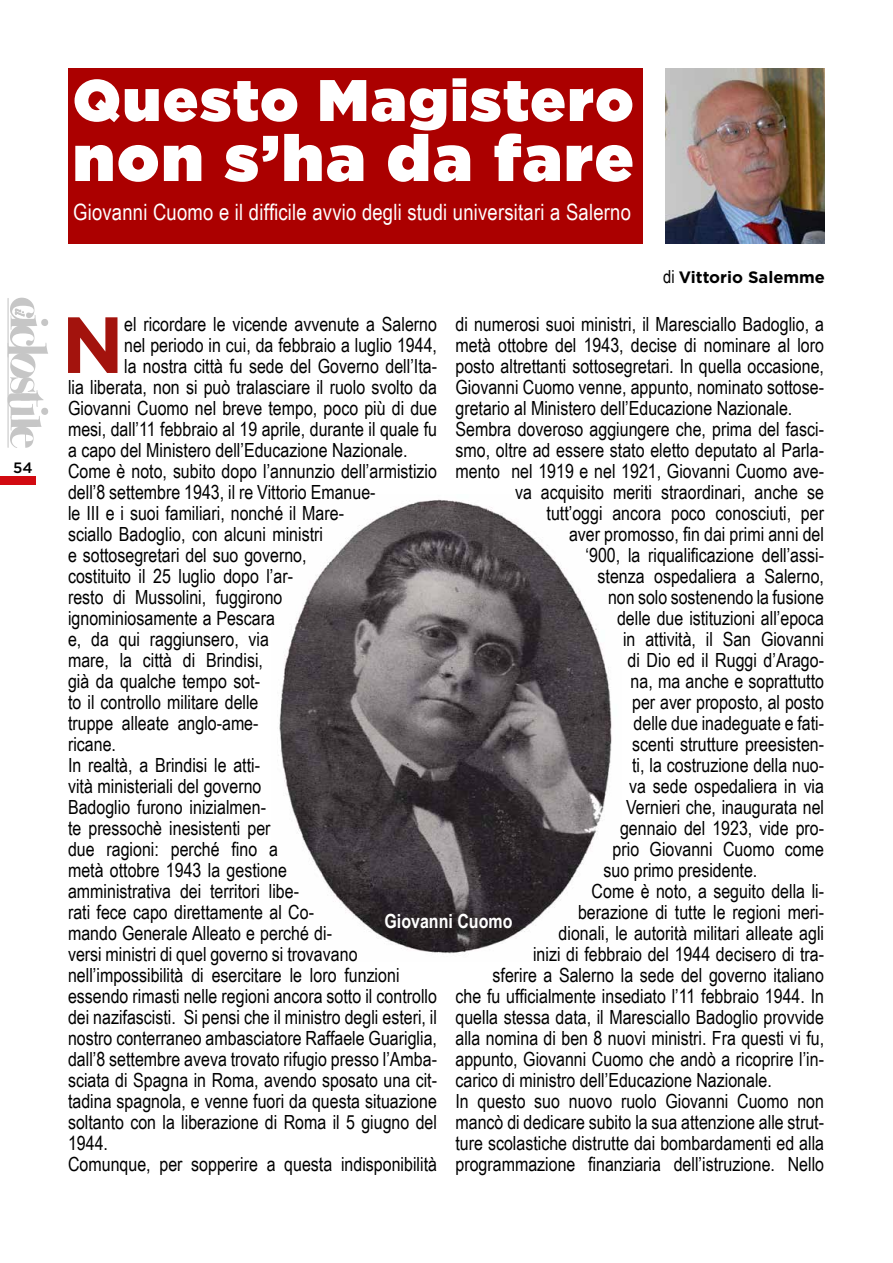
<style>
.page{position:relative;width:893px;height:1263px;background:#fff}
.page>*{position:absolute;margin:0;border:0;box-sizing:border-box;transform-origin:0 0}
.t1{font:700 79.5px "Gotham";color:#a3130d}
.t2{font:900 64.5px "Gotham";letter-spacing:.04em;color:#fff}
.t3{font:900 58.5px "Gotham";letter-spacing:.04em;color:#fff}
.t4{font:22.5px "Arial Narrow";letter-spacing:.01em;color:#fff}
.t5{font:19.5px "Arial Narrow";color:#000}
.t6{font:700 19.5px "Arial Narrow";color:#fff}
.t7{font:700 16.5px "Gotham";color:#000}
.t8{font:500 15px "Gotham";color:#000}
.t9{font:italic 12.15px "Bodoni Svty Two ITCTT";color:#c6c6c6}
.s1{font-family:"Arial Narrow";font-weight:400;font-size:18px}
</style>
<div class="page">
<div style="left:0;top:476px;width:35px;height:8px;background:#d20a11"></div>
<svg style="left:8px;top:298px;width:40px;height:150px"></svg>
<img style="left:278px;top:499px;width:334px;height:455px">
<div style="left:68px;top:68px;width:575px;height:176px;background:#ab0000"></div>
<img style="left:666px;top:68px;width:159px;height:176px">
<p class="t9" style="left:30px;top:309px;width:9px;rotate:90deg">il</p>
<p class="t8" style="left:13px;top:457px;width:21px">54</p>
<h3 class="t3" style="left:73px;top:58px;width:562px">Questo Magistero</h3>
<h2 class="t2" style="left:73px;top:112px;width:562px">non s’ha da fare</h2>
<p class="t4" style="left:73px;top:196px;width:559px">Giovanni Cuomo e il difficile avvio degli studi universitari a Salerno</p>
<p class="t7" style="left:663px;top:268px;width:163px"><span class="s1">di</span> Vittorio Salemme</p>
<h1 class="t1" style="left:61px;top:299px;width:64px">N</h1>
<p class="t5" style="left:124px;top:310px;width:314px">el ricordare le vicende avvenute a Salerno</p>
<p class="t5" style="left:455px;top:310px;width:370px">di numerosi suoi ministri, il Maresciallo Badoglio, a</p>
<p class="t5" style="left:455px;top:331px;width:370px">metà ottobre del 1943, decise di nominare al loro</p>
<p class="t5" style="left:455px;top:352px;width:370px">posto altrettanti sottosegretari. In quella occasione,</p>
<p class="t5" style="left:455px;top:373px;width:370px">Giovanni Cuomo venne, appunto, nominato sottose-</p>
<p class="t5" style="left:455px;top:394px;width:338px">gretario al Ministero dell’Educazione Nazionale.</p>
<p class="t5" style="left:455px;top:415px;width:370px">Sembra doveroso aggiungere che, prima del fasci-</p>
<p class="t5" style="left:455px;top:436px;width:370px">smo, oltre ad essere stato eletto deputato al Parla-</p>
<p class="t5" style="left:455px;top:457px;width:370px">mento nel 1919 e nel 1921, Giovanni Cuomo ave-</p>
<p class="t5" style="left:515px;top:478px;width:310px">va acquisito meriti straordinari, anche se</p>
<p class="t5" style="left:547px;top:499px;width:279px">tutt’oggi ancora poco conosciuti, per</p>
<p class="t5" style="left:569px;top:520px;width:256px">aver promosso, fin dai primi anni del</p>
<p class="t5" style="left:586px;top:541px;width:240px">‘900, la riqualificazione dell’assi-</p>
<p class="t5" style="left:598px;top:562px;width:228px">stenza ospedaliera a Salerno,</p>
<p class="t5" style="left:608px;top:583px;width:217px">non solo sostenendo la fusione</p>
<p class="t5" style="left:617px;top:604px;width:208px">delle due istituzioni all’epoca</p>
<p class="t5" style="left:623px;top:625px;width:202px">in attività, il San Giovanni</p>
<p class="t5" style="left:628px;top:646px;width:198px">di Dio ed il Ruggi d’Arago-</p>
<p class="t5" style="left:631px;top:667px;width:195px">na, ma anche e soprattutto</p>
<p class="t5" style="left:632px;top:688px;width:194px">per aver proposto, al posto</p>
<p class="t5" style="left:634px;top:709px;width:192px">delle due inadeguate e fati-</p>
<p class="t5" style="left:632px;top:730px;width:193px">scenti strutture preesisten-</p>
<p class="t5" style="left:632px;top:751px;width:193px">ti, la costruzione della nuo-</p>
<p class="t5" style="left:629px;top:772px;width:196px">va sede ospedaliera in via</p>
<p class="t5" style="left:626px;top:793px;width:200px">Vernieri che, inaugurata nel</p>
<p class="t5" style="left:620px;top:814px;width:206px">gennaio del 1923, vide pro-</p>
<p class="t5" style="left:613px;top:835px;width:213px">prio Giovanni Cuomo come</p>
<p class="t5" style="left:604px;top:856px;width:155px">suo primo presidente.</p>
<p class="t5" style="left:592px;top:877px;width:234px">Come è noto, a seguito della li-</p>
<p class="t5" style="left:578px;top:898px;width:248px">berazione di tutte le regioni meri-</p>
<p class="t5" style="left:559px;top:919px;width:267px">dionali, le autorità militari alleate agli</p>
<p class="t5" style="left:533px;top:940px;width:292px">inizi di febbraio del 1944 decisero di tra-</p>
<p class="t5" style="left:493px;top:961px;width:333px">sferire a Salerno la sede del governo italiano</p>
<p class="t5" style="left:455px;top:982px;width:370px">che fu ufficialmente insediato l’11 febbraio 1944. In</p>
<p class="t5" style="left:455px;top:1003px;width:370px">quella stessa data, il Maresciallo Badoglio provvide</p>
<p class="t5" style="left:455px;top:1024px;width:370px">alla nomina di ben 8 nuovi ministri. Fra questi vi fu,</p>
<p class="t5" style="left:455px;top:1045px;width:370px">appunto, Giovanni Cuomo che andò a ricoprire l’in-</p>
<p class="t5" style="left:455px;top:1066px;width:318px">carico di ministro dell’Educazione Nazionale.</p>
<p class="t5" style="left:455px;top:1087px;width:370px">In questo suo nuovo ruolo Giovanni Cuomo non</p>
<p class="t5" style="left:455px;top:1108px;width:370px">mancò di dedicare subito la sua attenzione alle strut-</p>
<p class="t5" style="left:455px;top:1129px;width:370px">ture scolastiche distrutte dai bombardamenti ed alla</p>
<p class="t5" style="left:455px;top:1150px;width:370px">programmazione finanziaria dell’istruzione. Nello</p>
<p class="t5" style="left:124px;top:331px;width:314px">nel periodo in cui, da febbraio a luglio 1944,</p>
<p class="t5" style="left:124px;top:352px;width:314px">la nostra città fu sede del Governo dell’Ita-</p>
<p class="t5" style="left:68px;top:373px;width:370px">lia liberata, non si può tralasciare il ruolo svolto da</p>
<p class="t5" style="left:68px;top:394px;width:370px">Giovanni Cuomo nel breve tempo, poco più di due</p>
<p class="t5" style="left:68px;top:415px;width:370px">mesi, dall’11 febbraio al 19 aprile, durante il quale fu</p>
<p class="t5" style="left:68px;top:436px;width:341px">a capo del Ministero dell’Educazione Nazionale.</p>
<p class="t5" style="left:68px;top:457px;width:370px">Come è noto, subito dopo l’annunzio dell’armistizio</p>
<p class="t5" style="left:68px;top:478px;width:309px">dell’8 settembre 1943, il re Vittorio Emanue-</p>
<p class="t5" style="left:68px;top:499px;width:277px">le III e i suoi familiari, nonché il Mare-</p>
<p class="t5" style="left:68px;top:520px;width:256px">sciallo Badoglio, con alcuni ministri</p>
<p class="t5" style="left:68px;top:541px;width:240px">e sottosegretari del suo governo,</p>
<p class="t5" style="left:68px;top:562px;width:226px">costituito il 25 luglio dopo l’ar-</p>
<p class="t5" style="left:68px;top:583px;width:216px">resto di Mussolini, fuggirono</p>
<p class="t5" style="left:68px;top:604px;width:208px">ignominiosamente a Pescara</p>
<p class="t5" style="left:68px;top:625px;width:203px">e, da qui raggiunsero, via</p>
<p class="t5" style="left:68px;top:646px;width:197px">mare, la città di Brindisi,</p>
<p class="t5" style="left:68px;top:667px;width:193px">già da qualche tempo sot-</p>
<p class="t5" style="left:68px;top:688px;width:192px">to il controllo militare delle</p>
<p class="t5" style="left:68px;top:709px;width:192px">truppe alleate anglo-ame-</p>
<p class="t5" style="left:68px;top:730px;width:49px">ricane.</p>
<p class="t5" style="left:68px;top:751px;width:194px">In realtà, a Brindisi le atti-</p>
<p class="t5" style="left:68px;top:772px;width:195px">vità ministeriali del governo</p>
<p class="t5" style="left:68px;top:793px;width:200px">Badoglio furono inizialmen-</p>
<p class="t5" style="left:68px;top:814px;width:204px">te pressochè inesistenti per</p>
<p class="t5" style="left:68px;top:835px;width:211px">due ragioni: perché fino a</p>
<p class="t5" style="left:68px;top:856px;width:220px">metà ottobre 1943 la gestione</p>
<p class="t5" style="left:68px;top:877px;width:232px">amministrativa dei territori libe-</p>
<p class="t5" style="left:68px;top:898px;width:247px">rati fece capo direttamente al Co-</p>
<p class="t5" style="left:68px;top:919px;width:265px">mando Generale Alleato e perché di-</p>
<p class="t5" style="left:68px;top:940px;width:291px">versi ministri di quel governo si trovavano</p>
<p class="t5" style="left:68px;top:961px;width:333px">nell’impossibilità di esercitare le loro funzioni</p>
<p class="t5" style="left:68px;top:982px;width:370px">essendo rimasti nelle regioni ancora sotto il controllo</p>
<p class="t5" style="left:68px;top:1003px;width:370px">dei nazifascisti. Si pensi che il ministro degli esteri, il</p>
<p class="t5" style="left:68px;top:1024px;width:370px">nostro conterraneo ambasciatore Raffaele Guariglia,</p>
<p class="t5" style="left:68px;top:1045px;width:370px">dall’8 settembre aveva trovato rifugio presso l’Amba-</p>
<p class="t5" style="left:68px;top:1066px;width:370px">sciata di Spagna in Roma, avendo sposato una cit-</p>
<p class="t5" style="left:68px;top:1087px;width:370px">tadina spagnola, e venne fuori da questa situazione</p>
<p class="t5" style="left:68px;top:1108px;width:370px">soltanto con la liberazione di Roma il 5 giugno del</p>
<p class="t5" style="left:68px;top:1129px;width:42px">1944.</p>
<p class="t5" style="left:68px;top:1150px;width:370px">Comunque, per sopperire a questa indisponibilità</p>
<p class="t6" style="left:384px;top:910px;width:129px">Giovanni Cuomo</p>
</div>
